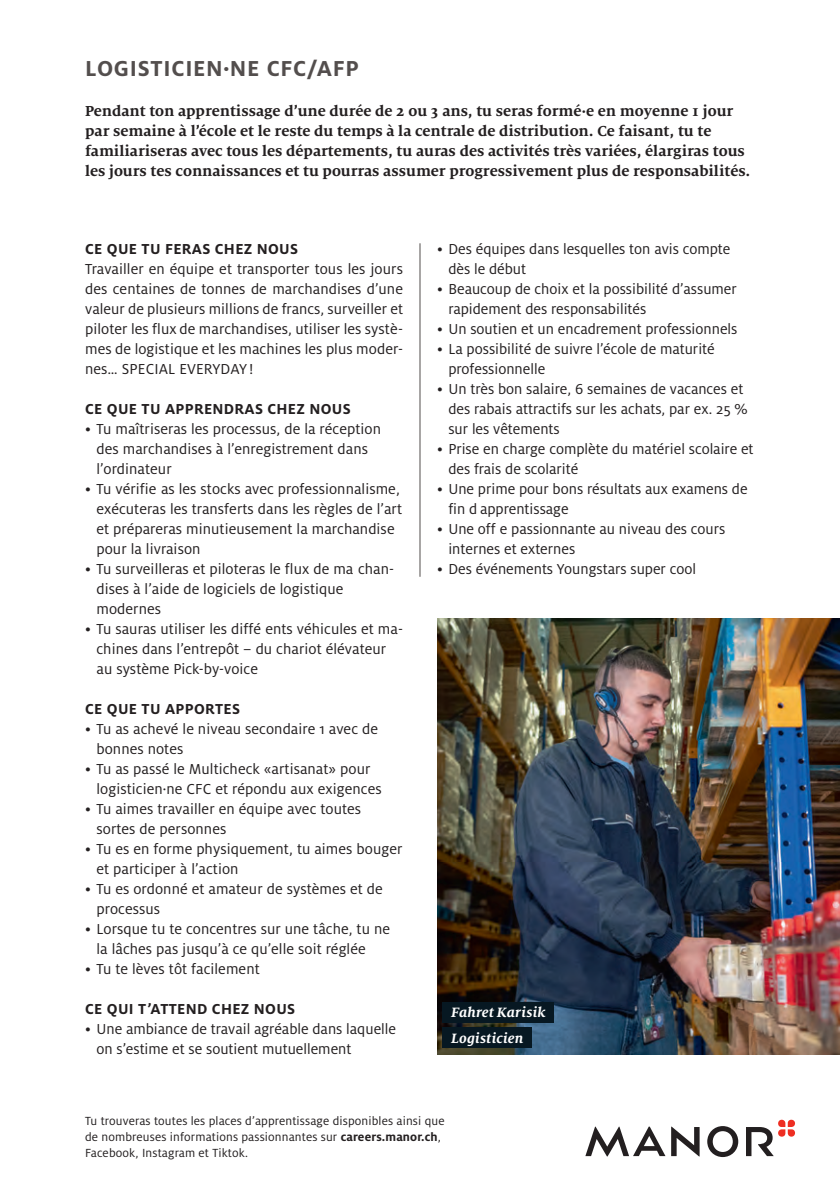
<style>
.page{position:relative;width:840px;height:1191px;background:#fff}
.page>*{position:absolute;margin:0;border:0;box-sizing:border-box;transform-origin:0 0}
.t1{font:700 24px "Milo OT";letter-spacing:.03em;color:#534e4d}
.t2{font:16px/20px "Milo OT";letter-spacing:.005em;color:#231f20}
.t3{font:700 16px/20px "Milo Serif OT";color:#231f20}
.t4{font:700 16px "Milo OT";letter-spacing:.02em;color:#231f20}
.t5{font:italic 700 15px/25.6px "Milo Serif OT";letter-spacing:.015em;color:#fff}
.t6{font:13px/16px "Milo OT";letter-spacing:.01em;color:#231f20}
.s1{font-weight:700}
</style>
<div class="page">
<svg style="left:746px;top:1119px;width:48px;height:37px"></svg>
<svg style="left:707px;top:1126px;width:30px;height:31px"></svg>
<svg style="left:585px;top:1126px;width:114px;height:30px"></svg>
<img style="left:437px;top:618px;width:402px;height:436px">
<div style="left:442px;top:1002px;width:111px;height:20px;background:#071822"></div>
<div style="left:442px;top:1027px;width:89px;height:21px;background:#071822"></div>
<hr style="left:419px;top:243px;width:1px;height:334px;background:#534e4d">
<h1 class="t1" style="left:85px;top:55px;width:275px">LOGISTICIEN·NE CFC/AFP</h1>
<p class="t3" style="left:85px;top:101px;width:666px">Pendant ton apprentissage d’une durée de 2 ou 3 ans, tu seras formé·e en moyenne 1 jour par semaine à l’école et le reste du temps à la centrale de distribution. Ce faisant, tu te familiariseras avec tous les départements, tu auras des activités très variées, élargiras tous les jours tes connaissances et tu pourras assumer progressivement plus de responsabilités.</p>
<p class="t4" style="left:85px;top:240px;width:214px">CE QUE TU FERAS CHEZ NOUS</p>
<p class="t2" style="left:85px;top:259px;width:319px;text-align:justify">Travailler en équipe et transporter tous les jours des centaines de tonnes de marchandises d’une valeur de plusieurs millions de francs, surveiller et piloter les flux de marchandises, utiliser les systè&shy;mes de logistique et les machines les plus moder&shy;nes… SPECIAL EVERYDAY !</p>
<p class="t4" style="left:85px;top:400px;width:267px">CE QUE TU APPRENDRAS CHEZ NOUS</p>
<p class="t2" style="left:96px;top:419px;width:286px;text-indent:-11px">• Tu maîtriseras les processus, de la réception des marchandises à l’enregistrement dans l’ordinateur</p>
<p class="t2" style="left:96px;top:479px;width:307px;text-indent:-11px">• Tu vérifie as les stocks avec professionnalisme, exécuteras les transferts dans les règles de l’art et prépareras minutieusement la marchandise pour la livraison</p>
<p class="t2" style="left:96px;top:559px;width:299px;text-indent:-11px">• Tu surveilleras et piloteras le flux de ma chan&shy;dises à l’aide de logiciels de logistique modernes</p>
<p class="t2" style="left:96px;top:619px;width:308px;text-indent:-11px">• Tu sauras utiliser les diffé ents véhicules et ma&shy;chines dans l’entrepôt – du chariot élévateur au système Pick-by-voice</p>
<p class="t4" style="left:85px;top:700px;width:156px">CE QUE TU APPORTES</p>
<p class="t2" style="left:96px;top:719px;width:283px;text-indent:-11px">• Tu as achevé le niveau secondaire 1 avec de bonnes notes</p>
<p class="t2" style="left:96px;top:759px;width:286px;text-indent:-11px">• Tu as passé le Multicheck «artisanat» pour logisticien·ne CFC et répondu aux exigences</p>
<p class="t2" style="left:96px;top:799px;width:266px;text-indent:-11px">• Tu aimes travailler en équipe avec toutes sortes de personnes</p>
<p class="t2" style="left:96px;top:839px;width:307px;text-indent:-11px">• Tu es en forme physiquement, tu aimes bouger et participer à l’action</p>
<p class="t2" style="left:96px;top:879px;width:287px;text-indent:-11px">• Tu es ordonné et amateur de systèmes et de processus</p>
<p class="t2" style="left:96px;top:919px;width:295px;text-indent:-11px">• Lorsque tu te concentres sur une tâche, tu ne la lâches pas jusqu’à ce qu’elle soit réglée</p>
<p class="t2" style="left:85px;top:959px;width:176px">• Tu te lèves tôt facilement</p>
<p class="t4" style="left:85px;top:1000px;width:211px">CE QUI T’ATTEND CHEZ NOUS</p>
<p class="t2" style="left:96px;top:1019px;width:301px;text-indent:-11px">• Une ambiance de travail agréable dans laquelle on s’estime et se soutient mutuellement</p>
<p class="t2" style="left:448px;top:239px;width:283px;text-indent:-11px">• Des équipes dans lesquelles ton avis compte dès le début</p>
<p class="t2" style="left:448px;top:279px;width:290px;text-indent:-11px">• Beaucoup de choix et la possibilité d’assumer rapidement des responsabilités</p>
<p class="t2" style="left:437px;top:319px;width:302px">• Un soutien et un encadrement professionnels</p>
<p class="t2" style="left:448px;top:339px;width:268px;text-indent:-11px">• La possibilité de suivre l’école de maturité professionnelle</p>
<p class="t2" style="left:448px;top:379px;width:300px;text-indent:-11px">• Un très bon salaire, 6 semaines de vacances et des rabais attractifs sur les achats, par ex. 25 % sur les vêtements</p>
<p class="t2" style="left:448px;top:439px;width:306px;text-indent:-11px">• Prise en charge complète du matériel scolaire et des frais de scolarité</p>
<p class="t2" style="left:448px;top:479px;width:300px;text-indent:-11px">• Une prime pour bons résultats aux examens de fin d apprentissage</p>
<p class="t2" style="left:448px;top:519px;width:278px;text-indent:-11px">• Une off e passionnante au niveau des cours internes et externes</p>
<p class="t2" style="left:437px;top:559px;width:260px">• Des événements Youngstars super cool</p>
<p class="t5" style="left:451px;top:999px;width:96px">Fahret Karisik<br>Logisticien</p>
<p class="t6" style="left:85px;top:1113px;width:361px">Tu trouveras toutes les places d’apprentissage disponibles ainsi que de nombreuses informations passionnantes sur <span class="s1">careers.manor.ch</span>,<br>Facebook, Instagram et Tiktok.</p>
</div>
